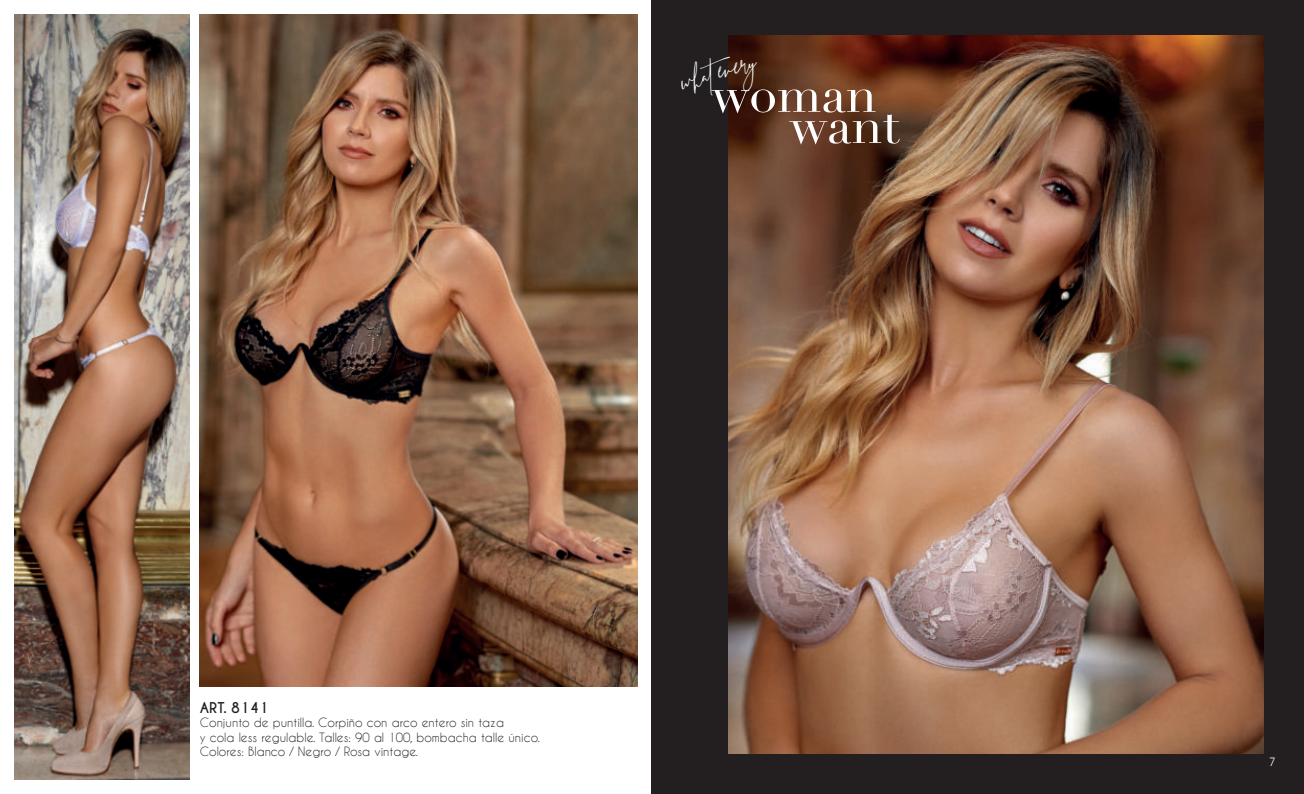
<style>
.page{position:relative;width:1304px;height:794px;background:#fff}
.page>*{position:absolute;margin:0;border:0;box-sizing:border-box;transform-origin:0 0}
.t1{font:50.8px "Didot";color:#fff}
.t2{font:32.3px "Prestige Signature Script Demo";color:#fff}
.t3{font:700 14px "Caviar Dreams";color:#231f20}
.t4{font:12px/14.4px "Caviar Dreams";color:#231f20}
.t5{font:300 12px "Avenir";color:#fff}
</style>
<div class="page">
<img style="left:200px;top:14px;width:438px;height:672px">
<img style="left:14px;top:14px;width:176px;height:766px">
<div style="left:652px;top:0;width:652px;height:794px;background:#231f20"></div>
<img style="left:729px;top:35px;width:534px;height:718px">
<h2 class="t2" style="left:675px;top:58px;width:79px;rotate:-15deg">what every</h2>
<h1 class="t1" style="left:711px;top:75px;width:167px">woman</h1>
<h1 class="t1" style="left:790px;top:106px;width:111px">want</h1>
<p class="t3" style="left:200px;top:700px;width:71px">ART. 8141</p>
<p class="t4" style="left:200px;top:715px;width:342px">Conjunto de puntilla. Corpiño con arco entero sin taza<br>y cola less regulable. Talles: 90 al 100, bombacha talle único.<br>Colores: Blanco / Negro / Rosa vintage.</p>
<p class="t5" style="left:1269px;top:754px;width:8px">7</p>
</div>
